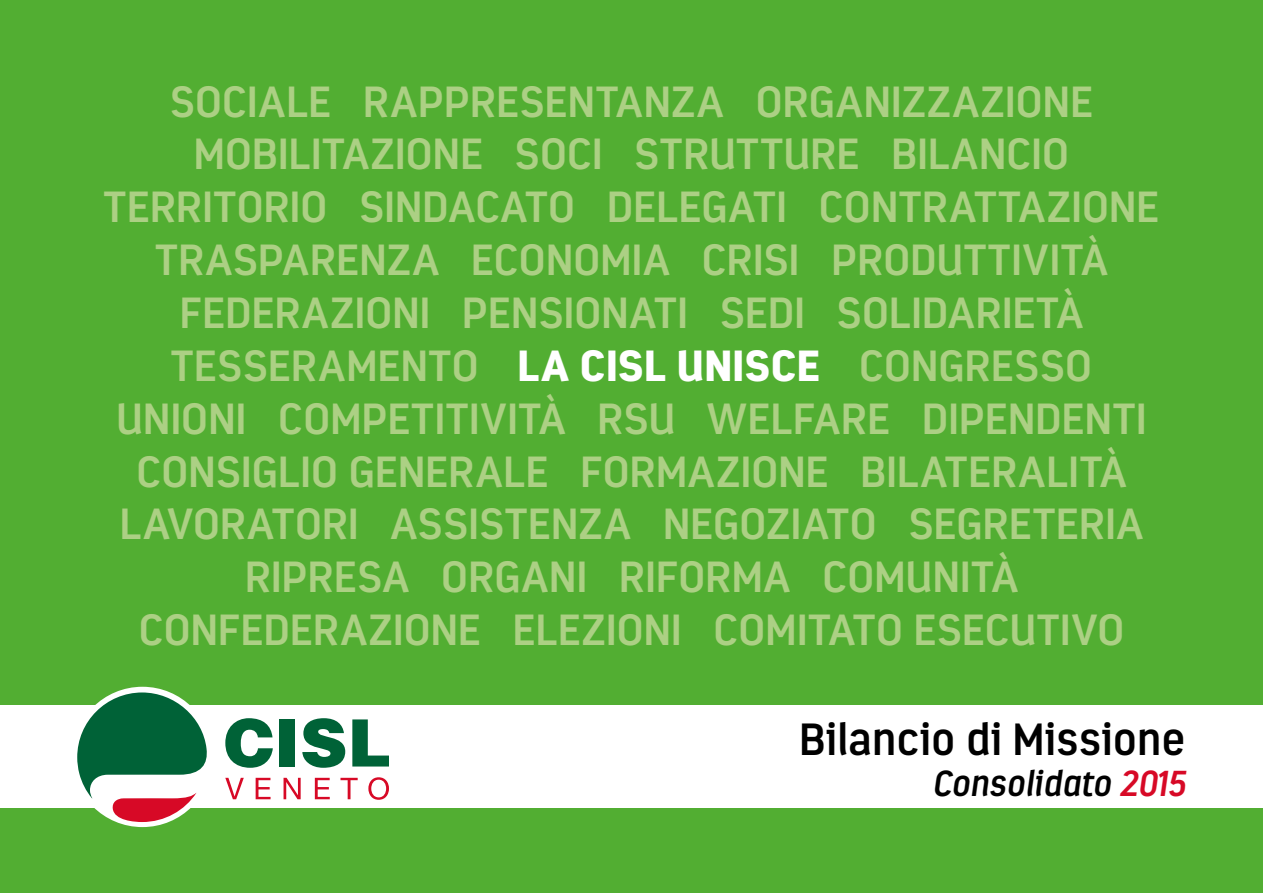
<style>
.page{position:relative;width:1263px;height:893px;background:#52ae32}
.page>*{position:absolute;margin:0;border:0;box-sizing:border-box;transform-origin:0 0}
.t1{font:600 45px "Estandar";letter-spacing:.005em;color:#000}
.t2{font:600 43.5px "Estandar";letter-spacing:.01em;color:#acd084}
.t3{font:900 43.5px "Estandar";letter-spacing:.01em;color:#fff}
.t4{font:italic 600 36px "Estandar";letter-spacing:.005em;color:#000}
.s1{color:#d70926}
</style>
<div class="page">
<div style="left:0;top:706px;width:1263px;height:102px;background:#fff"></div>
<div style="left:72px;top:687px;width:141px;height:140px;border:8px solid #fff;border-radius:50%"></div>
<svg style="left:77px;top:692px;width:131px;height:130px"></svg>
<svg style="left:225px;top:718px;width:48px;height:50px"></svg>
<div style="left:280px;top:719px;width:15px;height:47px;background:#006237"></div>
<svg style="left:302px;top:718px;width:43px;height:50px"></svg>
<svg style="left:352px;top:719px;width:37px;height:47px"></svg>
<svg style="left:225px;top:778px;width:19px;height:21px"></svg>
<svg style="left:256px;top:778px;width:15px;height:21px"></svg>
<svg style="left:284px;top:778px;width:17px;height:21px"></svg>
<svg style="left:315px;top:778px;width:15px;height:21px"></svg>
<svg style="left:340px;top:778px;width:18px;height:21px"></svg>
<svg style="left:368px;top:777px;width:21px;height:23px"></svg>
<p class="t2" style="left:170px;top:75px;width:924px">SOCIALE RAPPRESENTANZA ORGANIZZAZIONE</p>
<p class="t2" style="left:194px;top:128px;width:876px">MOBILITAZIONE SOCI STRUTTURE BILANCIO</p>
<p class="t2" style="left:104px;top:181px;width:1056px">TERRITORIO SINDACATO DELEGATI CONTRATTAZIONE</p>
<p class="t2" style="left:155px;top:234px;width:954px">TRASPARENZA ECONOMIA CRISI PRODUTTIVITÀ</p>
<p class="t2" style="left:180px;top:287px;width:905px">FEDERAZIONI PENSIONATI SEDI SOLIDARIETÀ</p>
<p class="t2" style="left:171px;top:339px;width:309px">TESSERAMENTO</p>
<p class="t2" style="left:859px;top:339px;width:234px">CONGRESSO</p>
<p class="t2" style="left:117px;top:392px;width:1031px">UNIONI COMPETITIVITÀ RSU WELFARE DIPENDENTI</p>
<p class="t2" style="left:137px;top:445px;width:991px">CONSIGLIO GENERALE FORMAZIONE BILATERALITÀ</p>
<p class="t2" style="left:120px;top:498px;width:1025px">LAVORATORI ASSISTENZA NEGOZIATO SEGRETERIA</p>
<p class="t2" style="left:245px;top:551px;width:774px">RIPRESA ORGANI RIFORMA COMUNITÀ</p>
<p class="t2" style="left:139px;top:604px;width:987px">CONFEDERAZIONE ELEZIONI COMITATO ESECUTIVO</p>
<p class="t3" style="left:518px;top:339px;width:304px">LA CISL UNISCE</p>
<p class="t1" style="left:800px;top:712px;width:387px">Bilancio di Missione</p>
<p class="t4" style="left:932px;top:761px;width:255px">Consolidato <span class="s1">2015</span></p>
</div>
